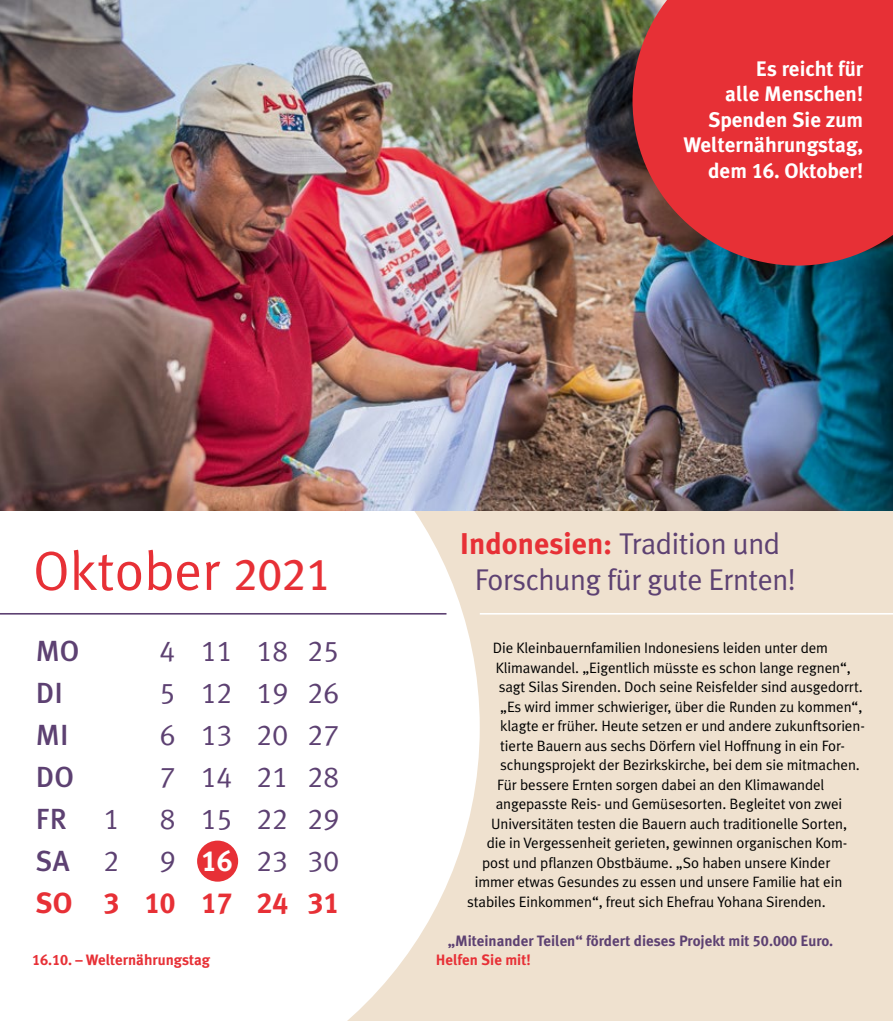
<style>
.page{position:relative;width:893px;height:1021px;background:#fff}
.page>*{position:absolute;margin:0;border:0;box-sizing:border-box;transform-origin:0 0}
.t1{font:55.05px "Meta Plus Normal";color:#e73036}
.t2{font:30px/36px "Meta Plus Normal";letter-spacing:-.015em;color:#5d4172;text-align:center}
.t3{font:29.1px "Meta Plus Normal Caps";color:#5d4172}
.t4{font:500 29.1px "Meta Plus";color:#5d4172}
.t5{font:29.1px "Meta Plus Bold Caps";color:#e73036}
.t6{font:700 21px/25.5px "Meta Plus";color:#fff;text-align:right}
.t7{font:15px "Meta Plus Normal";letter-spacing:-.005em;color:#000}
.t8{font:700 15px/19.5px "Meta Plus";color:#5d4172}
.t9{font:700 15px "Meta Plus";color:#e73036}
.s1{font-family:"Meta Plus Bold Caps";font-weight:400}
.s2{font-family:"Meta Plus Book Caps";font-size:45.3px}
.s3{font-family:"Meta Plus Normal Caps";font-weight:400}
.s4{font-family:"Meta Plus Bold Caps";color:#fff}
.s5{font-family:"Meta Plus";font-weight:700;color:#e73036}
.s6{color:#e73036}
</style>
<div class="page">
<div style="left:0;top:510px;width:893px;height:510px;background:#efe1cf"></div>
<div style="left:0;top:510px;width:480px;height:510px;background:#fff"></div>
<div style="left:197px;top:840px;width:41px;height:41px;background:#e73036;border-radius:50%"></div>
<img style="left:0;top:0;width:893px;height:510px">
<svg style="left:632px;top:0;width:261px;height:265px;background:#d53439"></svg>
<hr style="left:0;top:613px;width:446px;height:1px;background:#5d4172">
<hr style="left:480px;top:613px;width:413px;height:1px;background:#fff">
<h3 class="t6" style="left:683px;top:56px;width:181px">Es reicht für<br>alle Menschen!<br>Spenden Sie zum<br>Welternährungstag, dem <span class="s1">16</span>. Oktober!</h3>
<h1 class="t1" style="left:33px;top:539px;width:299px">Oktober <span class="s2">2021</span></h1>
<h3 class="t4" style="left:36px;top:633px;width:45px">MO</h3>
<h3 class="t3" style="left:160px;top:633px;width:181px">4 11 18 25</h3>
<h3 class="t4" style="left:36px;top:675px;width:28px">DI</h3>
<h3 class="t3" style="left:160px;top:675px;width:181px">5 12 19 26</h3>
<h3 class="t4" style="left:36px;top:717px;width:34px">MI</h3>
<h3 class="t3" style="left:160px;top:717px;width:181px">6 13 20 27</h3>
<h3 class="t4" style="left:36px;top:759px;width:39px">DO</h3>
<h3 class="t3" style="left:160px;top:759px;width:181px">7 14 21 28</h3>
<h3 class="t4" style="left:36px;top:801px;width:32px">FR</h3>
<h3 class="t3" style="left:104px;top:801px;width:17px">1</h3>
<h3 class="t3" style="left:160px;top:801px;width:181px">8 15 22 29</h3>
<h3 class="t4" style="left:36px;top:843px;width:85px">SA <span class="s3">2</span></h3>
<h3 class="t3" style="left:160px;top:843px;width:181px">9 <span class="s4">16</span> 23 30</h3>
<h3 class="t5" style="left:36px;top:885px;width:305px">SO 3 10 17 24 31</h3>
<p class="t9" style="left:32px;top:951px;width:180px"><span class="s1">16.10.</span> – Welternährungstag</p>
<h2 class="t2" style="left:460px;top:525px;width:338px"><span class="s5">Indonesien:</span> Tradition und<br>Forschung für gute Ernten!</h2>
<p class="t7" style="left:493px;top:639px;width:337px">Die Kleinbauernfamilien Indonesiens leiden unter dem</p>
<p class="t7" style="left:496px;top:658px;width:357px">Klimawandel. „Eigentlich müsste es schon lange regnen“,</p>
<p class="t7" style="left:499px;top:678px;width:366px">sagt Silas Sirenden. Doch seine Reisfelder sind ausgedorrt.</p>
<p class="t7" style="left:500px;top:697px;width:364px">„Es wird immer schwieriger, über die Runden zu kommen“,</p>
<p class="t7" style="left:500px;top:717px;width:366px">klagte er früher. Heute setzen er und andere zukunftsorien-</p>
<p class="t7" style="left:500px;top:736px;width:346px">tierte Bauern aus sechs Dörfern viel Hoffnung in ein For-</p>
<p class="t7" style="left:500px;top:756px;width:361px">schungsprojekt der Bezirkskirche, bei dem sie mitmachen.</p>
<p class="t7" style="left:497px;top:775px;width:329px">Für bessere Ernten sorgen dabei an den Klimawandel</p>
<p class="t7" style="left:496px;top:795px;width:348px">angepasste Reis- und Gemüsesorten. Begleitet von zwei</p>
<p class="t7" style="left:491px;top:814px;width:357px">Universitäten testen die Bauern auch traditionelle Sorten,</p>
<p class="t7" style="left:487px;top:834px;width:362px">die in Vergessenheit gerieten, gewinnen organischen Kom-</p>
<p class="t7" style="left:482px;top:853px;width:350px">post und pflanzen Obstbäume. „So haben unsere Kinder</p>
<p class="t7" style="left:475px;top:873px;width:369px">immer etwas Gesundes zu essen und unsere Familie hat ein</p>
<p class="t7" style="left:467px;top:892px;width:360px">stabiles Einkommen“, freut sich Ehefrau Yohana Sirenden.</p>
<p class="t8" style="left:436px;top:930px;width:399px;text-indent:12px">„Miteinander Teilen“ fördert dieses Projekt mit <span class="s1">50.000</span> Euro.<br><span class="s6">Helfen Sie mit!</span></p>
</div>
